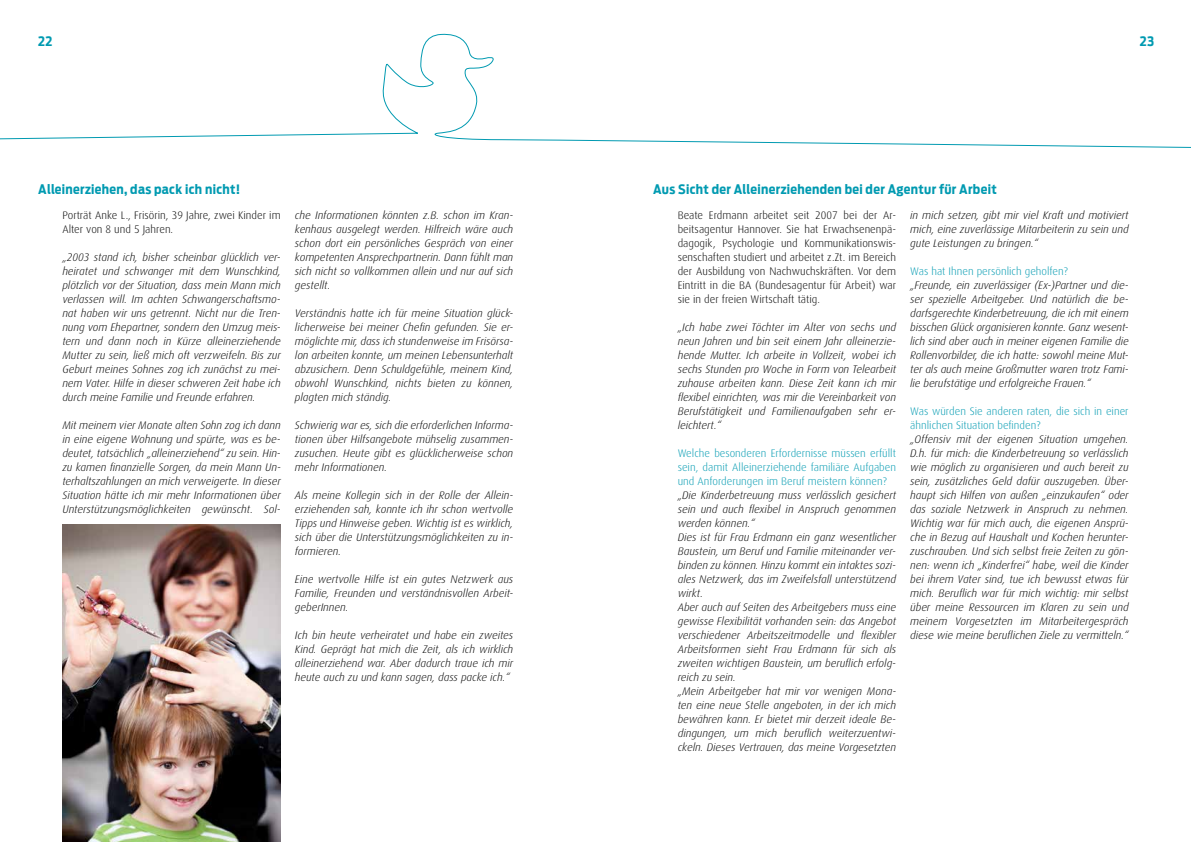
<style>
.page{position:relative;width:1191px;height:842px;background:#fff}
.page>*{position:absolute;margin:0;border:0;box-sizing:border-box;transform-origin:0 0}
.t1{font:700 13px "Antenna Cond";letter-spacing:.025em;color:#009ab1}
.t2{font:italic 300 11px/14px "Dax";color:#000;text-align:justify}
.t3{font:300 11px/14px "Dax";color:#000}
.t4{font:300 11px/14px "Dax";color:#009ab1;text-align:justify}
</style>
<div class="page">
<img style="left:62px;top:524px;width:219px;height:318px">
<svg style="left:0;top:33px;width:1191px;height:115px"></svg>
<p class="t1" style="left:38px;top:34px;width:16px">22</p>
<p class="t1" style="left:1139px;top:34px;width:16px">23</p>
<p class="t1" style="left:38px;top:181px;width:203px">Alleinerziehen, das pack ich nicht!</p>
<p class="t1" style="left:653px;top:181px;width:345px">Aus Sicht der Alleinerziehenden bei der Agentur für Arbeit</p>
<p class="t3" style="left:62px;top:208px;width:220px">Porträt Anke L., Frisörin, 39 Jahre, zwei Kinder im<br>Alter von 8 und 5 Jahren.</p>
<p class="t2" style="left:62px;top:250px;width:220px">„2003 stand ich, bisher scheinbar glücklich ver&shy;heiratet und schwanger mit dem Wunschkind, plötzlich vor der Situation, dass mein Mann mich verlassen will. Im achten Schwangerschaftsmo&shy;nat haben wir uns getrennt. Nicht nur die Tren&shy;nung vom Ehepartner, sondern den Umzug meis&shy;tern und dann noch in Kürze alleinerziehende Mutter zu sein, ließ mich oft verzweifeln. Bis zur Geburt meines Sohnes zog ich zunächst zu mei&shy;nem Vater. Hilfe in dieser schweren Zeit habe ich durch meine Familie und Freunde erfahren.</p>
<p class="t2" style="left:62px;top:418px;width:220px">Mit meinem vier Monate alten Sohn zog ich dann in eine eigene Wohnung und spürte, was es be&shy;deutet, tatsächlich „alleinerziehend“ zu sein. Hin&shy;zu kamen finanzielle Sorgen, da mein Mann Un&shy;terhaltszahlungen an mich verweigerte. In dieser Situation hätte ich mir mehr Informationen über Unterstützungsmöglichkeiten gewünscht. Sol-</p>
<p class="t2" style="left:295px;top:208px;width:220px">che Informationen könnten z.B. schon im Kran&shy;kenhaus ausgelegt werden. Hilfreich wäre auch schon dort ein persönliches Gespräch von einer kompetenten Ansprechpartnerin. Dann fühlt man sich nicht so vollkommen allein und nur auf sich gestellt.</p>
<p class="t2" style="left:295px;top:306px;width:220px">Verständnis hatte ich für meine Situation glück&shy;licherweise bei meiner Chefin gefunden. Sie er&shy;möglichte mir, dass ich stundenweise im Frisörsa&shy;lon arbeiten konnte, um meinen Lebensunterhalt abzusichern. Denn Schuldgefühle, meinem Kind, obwohl Wunschkind, nichts bieten zu können, plagten mich ständig.</p>
<p class="t2" style="left:295px;top:418px;width:220px">Schwierig war es, sich die erforderlichen Informa&shy;tionen über Hilfsangebote mühselig zusammen&shy;zusuchen. Heute gibt es glücklicherweise schon mehr Informationen.</p>
<p class="t2" style="left:295px;top:488px;width:220px">Als meine Kollegin sich in der Rolle der Allein&shy;erziehenden sah, konnte ich ihr schon wertvolle Tipps und Hinweise geben. Wichtig ist es wirklich, sich über die Unterstützungsmöglichkeiten zu in&shy;formieren.</p>
<p class="t2" style="left:295px;top:572px;width:220px">Eine wertvolle Hilfe ist ein gutes Netzwerk aus Familie, Freunden und verständnisvollen Arbeit&shy;geberInnen.</p>
<p class="t2" style="left:295px;top:628px;width:220px">Ich bin heute verheiratet und habe ein zweites Kind. Geprägt hat mich die Zeit, als ich wirklich alleinerziehend war. Aber dadurch traue ich mir heute auch zu und kann sagen, dass packe ich.“</p>
<p class="t3" style="left:677px;top:208px;width:220px;text-align:justify">Beate Erdmann arbeitet seit 2007 bei der Ar&shy;beitsagentur Hannover. Sie hat Erwachsenenpä&shy;dagogik, Psychologie und Kommunikationswis&shy;senschaften studiert und arbeitet z.Zt. im Bereich der Ausbildung von Nachwuchskräften. Vor dem Eintritt in die BA (Bundesagentur für Arbeit) war sie in der freien Wirtschaft tätig.</p>
<p class="t2" style="left:677px;top:320px;width:220px">„Ich habe zwei Töchter im Alter von sechs und neun Jahren und bin seit einem Jahr alleinerzie&shy;hende Mutter. Ich arbeite in Vollzeit, wobei ich sechs Stunden pro Woche in Form von Telearbeit zuhause arbeiten kann. Diese Zeit kann ich mir flexibel einrichten, was mir die Vereinbarkeit von Berufstätigkeit und Familienaufgaben sehr er&shy;leichtert.“</p>
<p class="t4" style="left:677px;top:446px;width:220px">Welche besonderen Erfordernisse müssen erfüllt sein, damit Alleinerziehende familiäre Aufgaben und Anforderungen im Beruf meistern können?</p>
<p class="t2" style="left:677px;top:488px;width:220px;text-align:left">„Die Kinderbetreuung muss verlässlich gesichert sein und auch flexibel in Anspruch genommen werden können.“<br>Dies ist für Frau Erdmann ein ganz wesentlicher Baustein, um Beruf und Familie miteinander ver&shy;binden zu können. Hinzu kommt ein intaktes sozi&shy;ales Netzwerk, das im Zweifelsfall unterstützend wirkt.<br>Aber auch auf Seiten des Arbeitgebers muss eine gewisse Flexibilität vorhanden sein: das Angebot verschiedener Arbeitszeitmodelle und flexibler Arbeitsformen sieht Frau Erdmann für sich als zweiten wichtigen Baustein, um beruflich erfolg&shy;reich zu sein.<br>„Mein Arbeitgeber hat mir vor wenigen Mona&shy;ten eine neue Stelle angeboten, in der ich mich bewähren kann. Er bietet mir derzeit ideale Be&shy;dingungen, um mich beruflich weiterzuentwi&shy;ckeln. Dieses Vertrauen, das meine Vorgesetzten</p>
<p class="t2" style="left:910px;top:209px;width:220px">in mich setzen, gibt mir viel Kraft und motiviert mich, eine zuverlässige Mitarbeiterin zu sein und gute Leistungen zu bringen.“</p>
<p class="t4" style="left:910px;top:265px;width:159px">Was hat Ihnen persönlich geholfen?</p>
<p class="t2" style="left:910px;top:279px;width:220px">„Freunde, ein zuverlässiger (Ex-)Partner und die&shy;ser spezielle Arbeitgeber. Und natürlich die be&shy;darfsgerechte Kinderbetreuung, die ich mit einem bisschen Glück organisieren konnte. Ganz wesent&shy;lich sind aber auch in meiner eigenen Familie die Rollenvorbilder, die ich hatte: sowohl meine Mut&shy;ter als auch meine Großmutter waren trotz Fami&shy;lie berufstätige und erfolgreiche Frauen.“</p>
<p class="t4" style="left:910px;top:405px;width:220px">Was würden Sie anderen raten, die sich in einer ähnlichen Situation befinden?</p>
<p class="t2" style="left:910px;top:433px;width:220px">„Offensiv mit der eigenen Situation umgehen.<br>D.h. für mich: die Kinderbetreuung so verlässlich wie möglich zu organisieren und auch bereit zu sein, zusätzliches Geld dafür auszugeben. Über&shy;haupt sich Hilfen von außen „einzukaufen“ oder das soziale Netzwerk in Anspruch zu nehmen.<br>Wichtig war für mich auch, die eigenen Ansprü&shy;che in Bezug auf Haushalt und Kochen herunter&shy;zuschrauben. Und sich selbst freie Zeiten zu gön&shy;nen: wenn ich „Kinderfrei“ habe, weil die Kinder bei ihrem Vater sind, tue ich bewusst etwas für mich. Beruflich war für mich wichtig: mir selbst über meine Ressourcen im Klaren zu sein und meinem Vorgesetzten im Mitarbeitergespräch diese wie meine beruflichen Ziele zu vermitteln.“</p>
</div>
